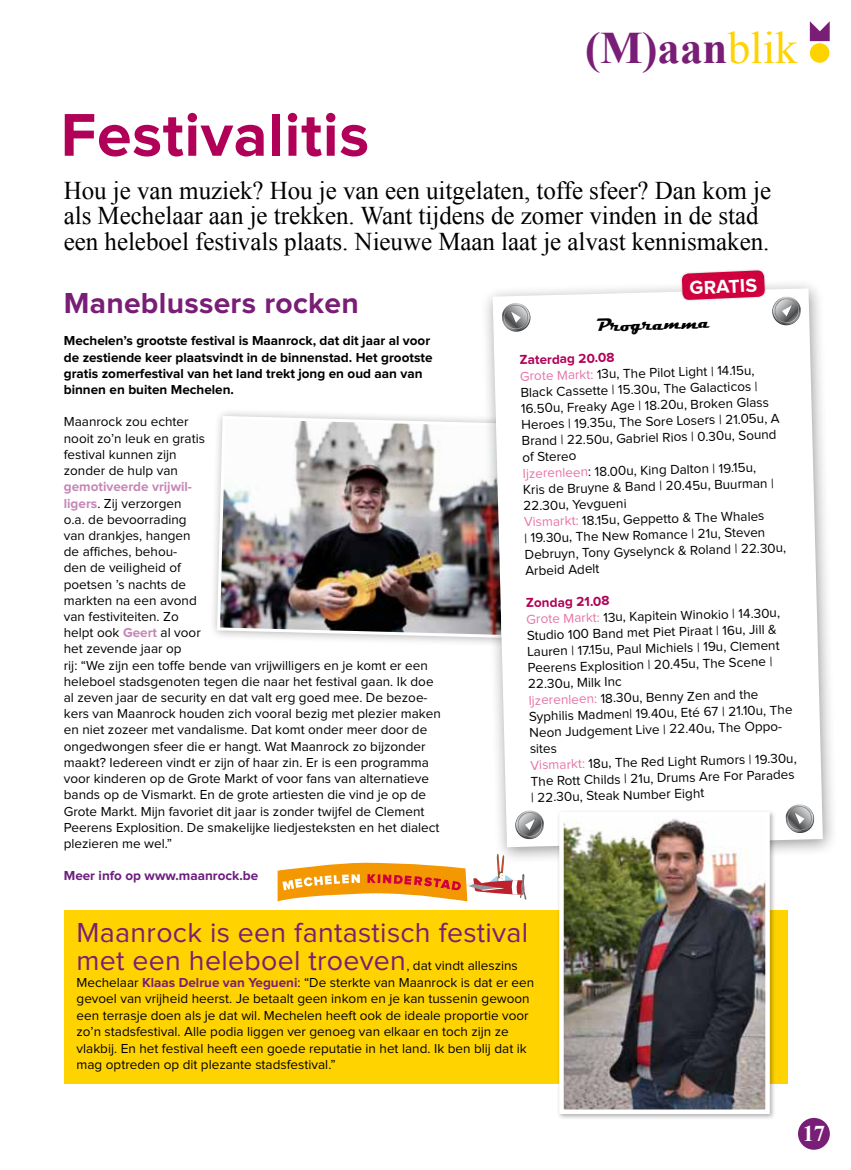
<style>
.page{position:relative;width:851px;height:1170px;background:#fff}
.page>*{position:absolute;margin:0;border:0;box-sizing:border-box;transform-origin:0 0}
.t1{font:700 62.55px "Proxima Nova";color:#b10057}
.t2{font:700 45px "Times New Roman";color:#791e76}
.t3{font:700 30px "Proxima Nova";letter-spacing:.01em;color:#791e76}
.t4{font:28.5px/28.5px "Proxima Nova";letter-spacing:.01em;color:#791e76}
.t5{font:25.5px/25.5px "Times New Roman";color:#000}
.t6{font:700 22.5px "Times New Roman";color:#fff}
.t7{font:700 19.35px "Proxima Nova";color:#fff}
.t8{font:700 18px "Magneto";color:#000}
.t9{font:13.5px/16.2px "Proxima Nova";color:#000}
.t10{font:700 13.5px/16.2px "Proxima Nova";color:#000}
.t11{font:700 13.5px "Proxima Nova";color:#6d1e7e}
.s1{font-weight:400;color:#ffd300}
.s2{font-weight:700;color:#c687b6}
.s3{font-weight:700;color:#b10057}
.s4{color:#e775a7}
.s5{font-size:13.5px;color:#000}
.s6{font-weight:700;color:#791e76}
</style>
<div class="page">
<div style="left:209px;top:408px;width:310px;height:239px;background:#000;opacity:.3"></div>
<img style="left:215px;top:414px;width:265px;height:225px">
<div style="left:64px;top:910px;width:723px;height:173px;background:#ffd300"></div>
<div style="left:480px;top:278px;width:358px;height:587px;background:#000;opacity:.4"></div>
<svg style="left:492px;top:288px;width:330px;height:559px"></svg>
<div style="left:680px;top:269px;width:86px;height:33px;background:#000;opacity:.2"></div>
<svg style="left:501px;top:302px;width:30px;height:31px"></svg>
<svg style="left:514px;top:810px;width:30px;height:30px"></svg>
<svg style="left:771px;top:296px;width:30px;height:30px"></svg>
<svg style="left:784px;top:803px;width:31px;height:31px"></svg>
<div style="left:556px;top:809px;width:220px;height:311px;background:#000;opacity:.3"></div>
<img style="left:564px;top:816px;width:200px;height:292px">
<div style="left:559px;top:811px;width:210px;height:302px;border:4px solid #fff"></div>
<svg style="left:277px;top:852px;width:249px;height:49px"></svg>
<div style="left:797px;top:1117px;width:32px;height:32px;background:#791e76;border-radius:50%"></div>
<svg style="left:809px;top:21px;width:20px;height:20px"></svg>
<div style="left:809px;top:43px;width:20px;height:20px;background:#ffd300;border-radius:50%"></div>
<svg style="left:681px;top:270px;width:83px;height:30px;background:#d32357"></svg>
<h2 class="t2" style="left:585px;top:17px;width:214px">(M)aan<span class="s1">blik</span></h2>
<h1 class="t1" style="left:61px;top:99px;width:310px">Festivalitis</h1>
<h3 class="t5" style="left:64px;top:177px;width:708px">Hou je van muziek? Hou je van een uitgelaten, toffe sfeer? Dan kom je als Mechelaar aan je trekken. Want tijdens de zomer vinden in de stad een heleboel festivals plaats. Nieuwe Maan laat je alvast kennismaken.</h3>
<h3 class="t3" style="left:64px;top:286px;width:296px">Maneblussers rocken</h3>
<p class="t10" style="left:64px;top:333px;width:370px">Mechelen’s grootste festival is Maanrock, dat dit jaar al voor de zestiende keer plaatsvindt in de binnenstad. Het grootste gratis zomerfestival van het land trekt jong en oud aan van binnen en buiten Mechelen.</p>
<p class="t9" style="left:64px;top:414px;width:143px">Maanrock zou echter nooit zo’n leuk en gratis festival kunnen zijn zonder de hulp van</p>
<p class="t9" style="left:64px;top:479px;width:378px"><span class="s2">gemotiveerde vrijwil-<br>ligers</span>. Zij verzorgen<br>o.a. de bevoorrading<br>van drankjes, hangen<br>de affiches, behou-<br>den de veiligheid of<br>poetsen ’s nachts de<br>markten na een avond<br>van festiviteiten. Zo<br>helpt ook <span class="s2">Geert</span> al voor<br>het zevende jaar op<br>rij: “We zijn een toffe bende van vrijwilligers en je komt er een heleboel stadsgenoten tegen die naar het festival gaan. Ik doe al zeven jaar de security en dat valt erg goed mee. De bezoe&shy;kers van Maanrock houden zich vooral bezig met plezier maken en niet zozeer met vandalisme. Dat komt onder meer door de ongedwongen sfeer die er hangt. Wat Maanrock zo bijzonder maakt? Iedereen vindt er zijn of haar zin. Er is een programma voor kinderen op de Grote Markt of voor fans van alternatieve bands op de Vismarkt. En de grote artiesten die vind je op de Grote Markt. Mijn favoriet dit jaar is zonder twijfel de Clement Peerens Explosition. De smakelijke liedjesteksten en het dialect plezieren me wel.”</p>
<p class="t11" style="left:64px;top:868px;width:196px">Meer info op www.maanrock.be</p>
<h3 class="t7" style="left:689px;top:277px;width:15px;rotate:-3deg">GRATI</h3>
<h3 class="t8" style="left:595px;top:314px;width:115px;rotate:-1deg">Programma</h3>
<p class="t9" style="left:519px;top:352px;width:236px;line-height:17.2px;rotate:-2deg"><span class="s3">Zaterdag 20.08<br></span><span class="s4">Grote Markt:</span> 13u, The Pilot Light | 14.15u,</p>
<p class="t9" style="left:519px;top:385px;width:260px;rotate:-2deg">Black Cassette | 15.30u, The Galacticos | 16.50u, Freaky Age | 18.20u, Broken Glass Heroes | 19.35u, The Sore Losers | 21.05u, A Brand | 22.50u, Gabriel Rios | 0.30u, Sound of Stereo</p>
<p class="t9" style="left:522px;top:467px;width:252px;line-height:15.8px;rotate:-2deg"><span class="s4">Ijzerenleen</span>: 18.00u, King Dalton | 19.15u,<br>Kris de Bruyne &amp; Band | 20.45u, Buurman |<br>22.30u, Yevgueni</p>
<p class="t9" style="left:523px;top:515px;width:263px;rotate:-2deg"><span class="s4">Vismarkt:</span> 18.15u, Geppetto &amp; The Whales<br>| 19.30u, The New Romance | 21u, Steven Debruyn, Tony Gyselynck &amp; Roland | 22.30u, Arbeid Adelt</p>
<p class="t9" style="left:525px;top:595px;width:255px;line-height:17.2px;rotate:-2deg"><span class="s3">Zondag 21.08<br></span><span class="s4">Grote Markt:</span> 13u, Kapitein Winokio | 14.30u,</p>
<p class="t9" style="left:526px;top:629px;width:254px;rotate:-2deg">Studio 100 Band met Piet Piraat | 16u, Jill &amp; Lauren | 17.15u, Paul Michiels | 19u, Clement Peerens Explosition | 20.45u, The Scene | 22.30u, Milk Inc</p>
<p class="t9" style="left:528px;top:693px;width:265px;line-height:15.8px;rotate:-2deg"><span class="s4">Ijzerenleen:</span> 18.30u, Benny Zen and the<br>Syphilis Madmen| 19.40u, Eté 67 | 21.10u, The<br>Neon Judgement Live | 22.40u, The Oppo&shy;sites</p>
<p class="t9" style="left:529px;top:758px;width:268px;rotate:-2deg"><span class="s4">Vismarkt:</span> 18u, The Red Light Rumors | 19.30u,<br>The Rott Childs | 21u, Drums Are For Parades | 22.30u, Steak Number Eight</p>
<h3 class="t4" style="left:77px;top:918px;width:453px">Maanrock is een fantastisch festival met een heleboel troeven<span class="s5">, dat vindt alleszins</span></h3>
<p class="t9" style="left:77px;top:974px;width:459px">Mechelaar <span class="s6">Klaas Delrue van Yegueni</span>: “De sterkte van Maanrock is dat er een gevoel van vrijheid heerst. Je betaalt geen inkom en je kan tussenin gewoon een terrasje doen als je dat wil. Mechelen heeft ook de ideale proportie voor zo’n stadsfestival. Alle podia liggen ver genoeg van elkaar en toch zijn ze vlakbij. En het festival heeft een goede reputatie in het land. Ik ben blij dat ik mag optreden op dit plezante stadsfestival.”</p>
<h3 class="t6" style="left:802px;top:1118px;width:24px">17</h3>
</div>
